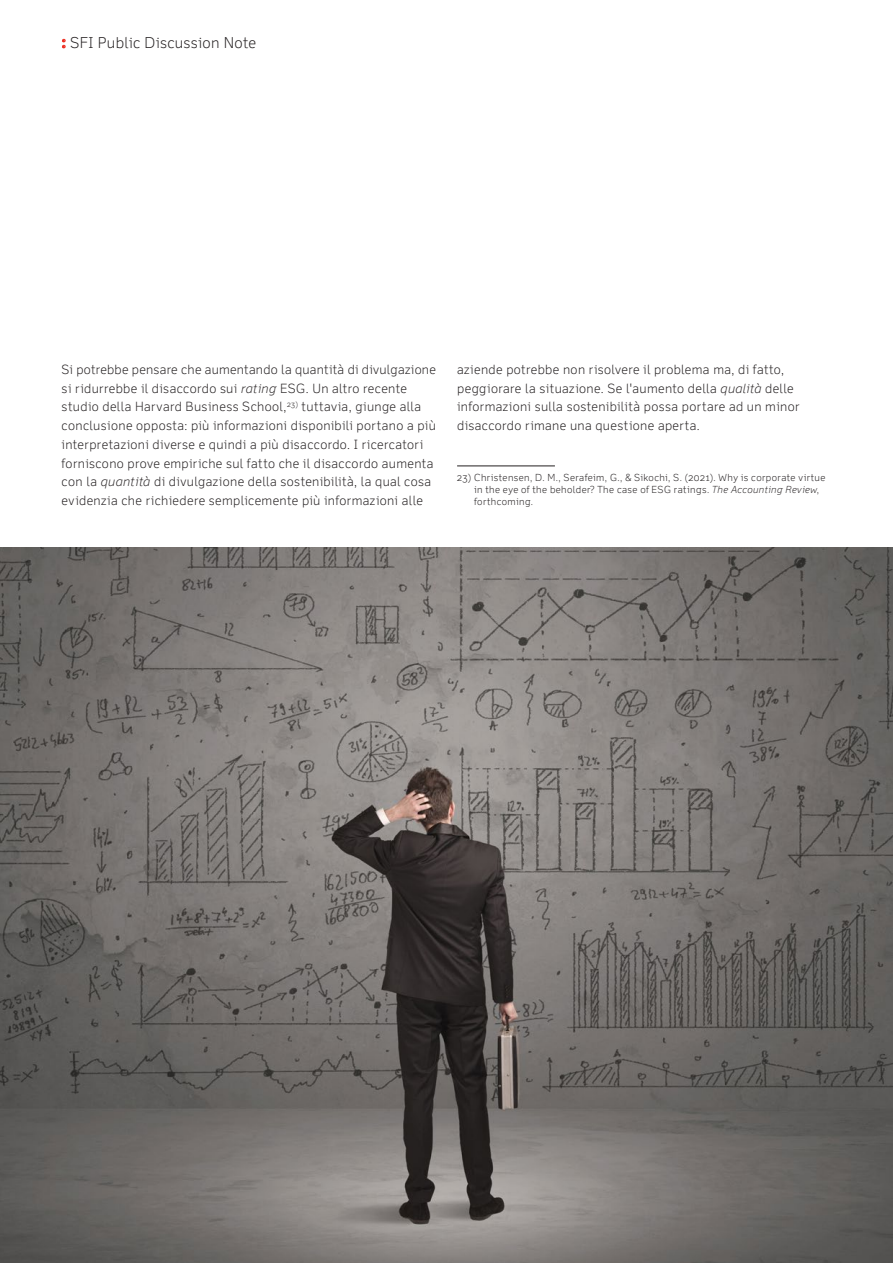
<style>
.page{position:relative;width:893px;height:1263px;background:#fff}
.page>*{position:absolute;margin:0;border:0;box-sizing:border-box;transform-origin:0 0}
.t1{font:300 15px "Felbridge Pro";letter-spacing:.02em;color:#231f20}
.Copy{font:300 12.75px/18.8px "Felbridge Pro";letter-spacing:.03em;color:#231f20}
.Copy-2{font:300 9.75px/12px "Felbridge Pro";letter-spacing:.04em;color:#231f20}
.s1{font-weight:700;font-size:16.5px;color:#ee2e22}
.s2{font-style:italic}
</style>
<div class="page">
<hr style="left:457px;top:465px;width:98px;height:1px;background:#231f20">
<img style="left:0;top:547px;width:893px;height:716px">
<p class="t1" style="left:62px;top:34px;width:196px"><span class="s1">:</span> SFI Public Discussion Note</p>
<p class="Copy" style="left:62px;top:360px;width:376px">Si potrebbe pensare che aumentando la quantità di divulgazione si ridurrebbe il disaccordo sui <span class="s2">rating</span> ESG. Un altro recente studio della Harvard Business School,<sup>23)</sup> tuttavia, giunge alla conclusione opposta: più informazioni disponibili portano a più interpretazioni diverse e quindi a più disaccordo. I ricercatori forniscono prove empiriche sul fatto che il disaccordo aumenta con la <span class="s2">quantità</span> di divulgazione della sostenibilità, la qual cosa evidenzia che richiedere semplicemente più informazioni alle</p>
<p class="Copy" style="left:457px;top:360px;width:344px">aziende potrebbe non risolvere il problema ma, di fatto, peggiorare la situazione. Se l'aumento della <span class="s2">qualità</span> delle informazioni sulla sostenibilità possa portare ad un minor disaccordo rimane una questione aperta.</p>
<p class="Copy-2" style="left:474px;top:472px;width:353px;text-indent:-17px">23) Christensen, D. M., Serafeim, G., &amp; Sikochi, S. (2021). Why is corporate virtue in the eye of the beholder? The case of ESG ratings. <span class="s2">The Accounting Review</span>, forthcoming.</p>
</div>
